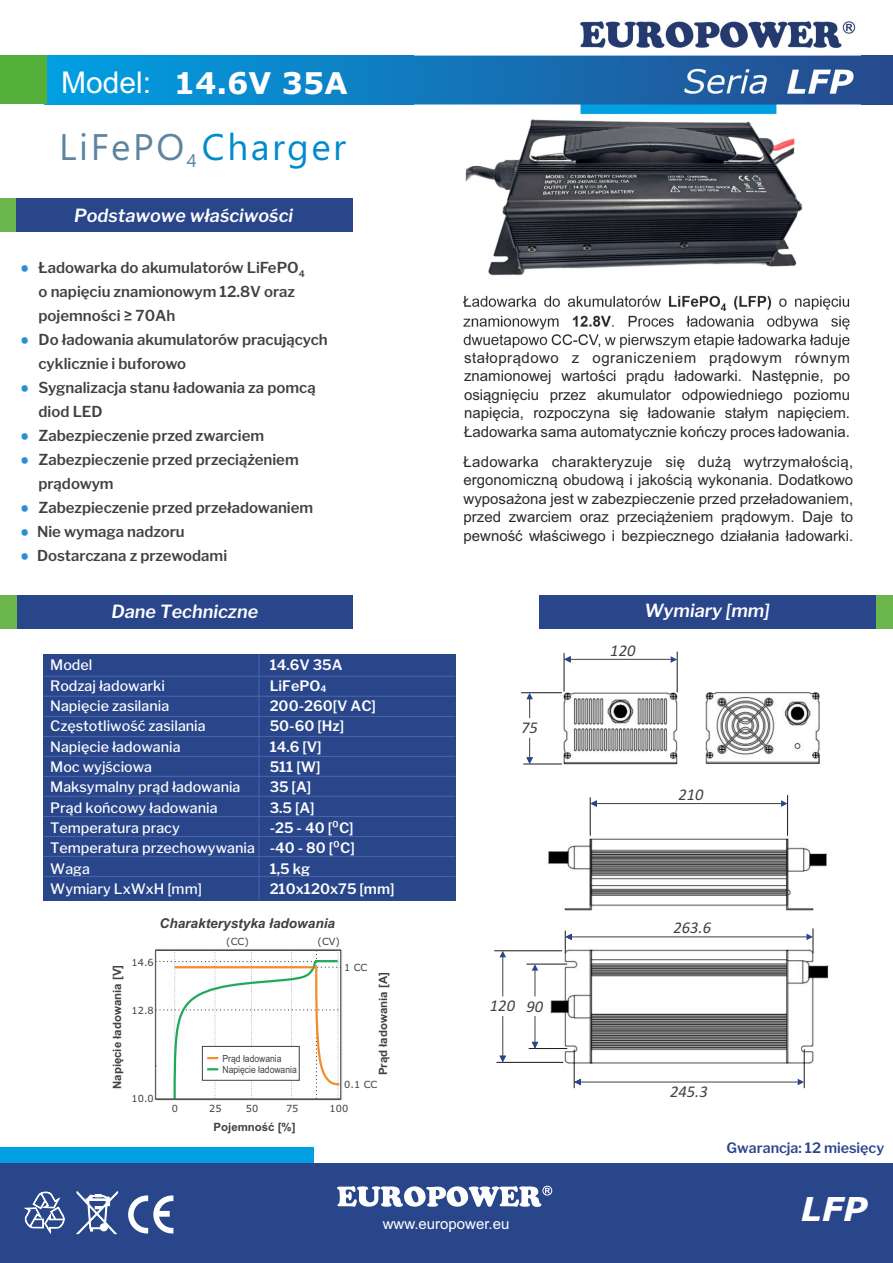
<style>
.page{position:relative;width:893px;height:1263px;background:#fff}
.page>*{position:absolute;margin:0;border:0;box-sizing:border-box;transform-origin:0 0}
.t1{font:36.9px "Segoe UI";letter-spacing:.07em;color:#008bcd}
.t2{font:italic 700 33px "Verdana";color:#fefefe}
.t3{font:700 30px "Verdana";color:#fefefe}
.t4{font:700 21px/24px "Candara";color:#2d91cf}
.t5{font:italic 600 18px "Libre Franklin";color:#fefefe}
.t6{font:italic 16.5px "Calibri";color:#424140}
.t7{font:15px/18.5px "Arial";color:#2b2a29;text-align:justify}
.t8{font:600 15px/24px "Libre Franklin";color:#424140}
.t9{font:15px "Arial";color:#fefefe}
.t10{font:500 14.25px/20.4px "Libre Franklin";color:#fefefe}
.t11{font:600 14.25px/20.4px "Libre Franklin";color:#fefefe}
.t12{font:600 14.25px "Libre Franklin";color:#29468b}
.t13{font:italic 700 13.65px "Arial";color:#424140}
.t14{font:700 11.4px "Arial";color:#424140}
.t15{font:9.75px "Verdana";color:#424140}
.t16{font:9.75px/10.9px "Arial";color:#424140;scale:.87 1}
.t17{font:600 9px "Libre Franklin";color:#fefefe}
.s1{font-family:"Arial";font-weight:400}
.s2{color:#5e849f}
</style>
<div class="page">
<img style="left:532px;top:675px;width:297px;height:398px">
<svg style="left:46px;top:56px;width:847px;height:48px;background:#0b87ca"></svg>
<div style="left:0;top:56px;width:46px;height:48px;background:#54af3a"></div>
<div style="left:0;top:1163px;width:893px;height:100px;background:#29468b"></div>
<svg style="left:337px;top:1186px;width:213px;height:21px"></svg>
<div style="left:542px;top:1186px;width:10px;height:9px;border:1px solid #fefefe;border-radius:50%"></div>
<div style="left:0;top:1147px;width:313px;height:16px;background:#00a0e3"></div>
<svg style="left:24px;top:1191px;width:41px;height:43px"></svg>
<svg style="left:76px;top:1191px;width:43px;height:43px"></svg>
<svg style="left:128px;top:1195px;width:45px;height:38px"></svg>
<div style="left:539px;top:595px;width:337px;height:33px;background:#29468b"></div>
<div style="left:876px;top:595px;width:17px;height:33px;background:#6ab64c"></div>
<hr style="left:574px;top:1082px;width:224px;height:1px;background:#424140">
<hr style="left:804px;top:1049px;width:1px;height:39px;background:#181818">
<hr style="left:574px;top:1050px;width:1px;height:38px;background:#181818">
<svg style="left:574px;top:1079px;width:7px;height:6px"></svg>
<svg style="left:798px;top:1079px;width:6px;height:6px"></svg>
<hr style="left:527px;top:964px;width:40px;height:1px;background:#181818">
<hr style="left:529px;top:1048px;width:38px;height:1px;background:#181818">
<hr style="left:535px;top:1016px;width:1px;height:32px;background:#424140">
<svg style="left:532px;top:1042px;width:6px;height:6px"></svg>
<svg style="left:532px;top:964px;width:6px;height:32px"></svg>
<hr style="left:502px;top:954px;width:1px;height:42px;background:#424140">
<hr style="left:495px;top:950px;width:67px;height:1px;background:#181818">
<hr style="left:497px;top:1062px;width:66px;height:1px;background:#181818">
<hr style="left:502px;top:1016px;width:1px;height:43px;background:#424140">
<svg style="left:499px;top:1056px;width:7px;height:6px"></svg>
<svg style="left:499px;top:951px;width:7px;height:6px"></svg>
<div style="left:16px;top:198px;width:336px;height:33px;background:#29468b"></div>
<div style="left:0;top:198px;width:16px;height:33px;background:#6ab64c"></div>
<div style="left:17px;top:595px;width:336px;height:33px;background:#29468b"></div>
<div style="left:0;top:595px;width:17px;height:33px;background:#6ab64c"></div>
<div style="left:43px;top:654px;width:412px;height:246px;background:#29468b"></div>
<hr style="left:259px;top:654px;width:1px;height:246px;background:#4d65ac">
<hr style="left:43px;top:676px;width:412px;height:1px;background:#4d65ac">
<hr style="left:43px;top:696px;width:412px;height:1px;background:#4d65ac">
<hr style="left:43px;top:716px;width:412px;height:1px;background:#4d65ac">
<hr style="left:43px;top:736px;width:412px;height:1px;background:#4d65ac">
<hr style="left:43px;top:756px;width:412px;height:1px;background:#4d65ac">
<hr style="left:43px;top:776px;width:412px;height:1px;background:#4d65ac">
<hr style="left:43px;top:796px;width:412px;height:1px;background:#4d65ac">
<hr style="left:43px;top:816px;width:412px;height:1px;background:#4d65ac">
<hr style="left:43px;top:836px;width:412px;height:1px;background:#4d65ac">
<hr style="left:43px;top:856px;width:412px;height:1px;background:#4d65ac">
<hr style="left:43px;top:876px;width:412px;height:1px;background:#4d65ac">
<svg style="left:155px;top:950px;width:187px;height:151px"></svg>
<hr style="left:521px;top:692px;width:41px;height:1px;background:#181818">
<hr style="left:524px;top:764px;width:38px;height:1px;background:#181818">
<svg style="left:526px;top:738px;width:7px;height:26px"></svg>
<svg style="left:526px;top:693px;width:7px;height:25px"></svg>
<hr style="left:564px;top:659px;width:107px;height:1px;background:#424140">
<hr style="left:677px;top:652px;width:1px;height:40px;background:#181818">
<hr style="left:564px;top:653px;width:1px;height:38px;background:#181818">
<svg style="left:564px;top:656px;width:7px;height:7px"></svg>
<svg style="left:671px;top:656px;width:6px;height:7px"></svg>
<hr style="left:597px;top:803px;width:184px;height:1px;background:#424140">
<hr style="left:787px;top:795px;width:1px;height:40px;background:#181818">
<hr style="left:590px;top:797px;width:1px;height:38px;background:#181818">
<svg style="left:590px;top:800px;width:7px;height:7px"></svg>
<svg style="left:781px;top:800px;width:7px;height:7px"></svg>
<hr style="left:572px;top:937px;width:234px;height:1px;background:#424140">
<svg style="left:565px;top:931px;width:7px;height:22px"></svg>
<svg style="left:806px;top:929px;width:8px;height:24px"></svg>
<img style="left:415px;top:21px;width:446px;height:328px">
<h3 class="t3" style="left:61px;top:71px;width:288px"><span class="s1">Model:</span> 14.6V 35A</h3>
<h1 class="t1" style="left:59px;top:133px;width:288px"><span class="s2">LiFePO</span><sub>4</sub> Charger</h1>
<p class="t5" style="left:74px;top:204px;width:221px">Podstawowe właściwości</p>
<h3 class="t4" style="left:18px;top:258px;width:15px">•</h3>
<h3 class="t4" style="left:18px;top:330px;width:15px">•</h3>
<h3 class="t4" style="left:18px;top:378px;width:15px">•</h3>
<h3 class="t4" style="left:18px;top:426px;width:15px">• •</h3>
<h3 class="t4" style="left:18px;top:498px;width:15px;text-align:justify">• • •</h3>
<p class="t8" style="left:37px;top:256px;width:292px">Ładowarka do akumulatorów LiFePO<sub>4<br></sub>o napięciu znamionowym 12.8V oraz pojemności ≥ 70Ah<br>Do ładowania akumulatorów pracujących cyklicznie i buforowo<br>Sygnalizacja stanu ładowania za pomcą diod LED<br>Zabezpieczenie przed zwarciem<br>Zabezpieczenie przed przeciążeniem prądowym<br>Zabezpieczenie przed przeładowaniem<br>Nie wymaga nadzoru<br>Dostarczana z przewodami</p>
<p class="t5" style="left:111px;top:601px;width:148px">Dane Techniczne</p>
<p class="t10" style="left:50px;top:655px;width:206px">Model<br>Rodzaj ładowarki<br>Napięcie zasilania<br>Częstotliwość zasilania<br>Napięcie ładowania<br>Moc wyjściowa<br>Maksymalny prąd ładowania<br>Prąd końcowy ładowania<br>Temperatura pracy<br>Temperatura przechowywania<br>Waga<br>Wymiary LxWxH [mm]</p>
<p class="t11" style="left:270px;top:655px;width:126px">14.6V 35A<br>LiFePO<br>200-260[V AC]<br>50-60 [Hz]<br>14.6 [V]<br>511 [W]<br>35 [A]<br>3.5 [A]<br>-25 - 40 [⁰C]<br>-40 - 80 [⁰C]<br>1,5 kg<br>210x120x75 [mm]</p>
<p class="t17" style="left:321px;top:684px;width:8px">4</p>
<p class="t14" style="left:113px;top:1089px;width:126px;rotate:-90deg">Napięcie ładowania [V]</p>
<p class="t13" style="left:160px;top:918px;width:177px">Charakterystyka ładowania</p>
<p class="t15" style="left:226px;top:937px;width:24px">(CC)</p>
<p class="t15" style="left:318px;top:937px;width:24px">(CV)</p>
<p class="t15" style="left:132px;top:958px;width:24px">14.6</p>
<p class="t15" style="left:132px;top:1006px;width:24px">12.8</p>
<p class="t15" style="left:132px;top:1094px;width:24px">10.0</p>
<p class="t16" style="left:223px;top:1054px;width:87px">Prąd ładowania<br>Napięcie ładowania</p>
<p class="t15" style="left:344px;top:963px;width:25px">1 CC</p>
<p class="t14" style="left:379px;top:1075px;width:105px;rotate:-90deg">Prąd ładowania [A]</p>
<p class="t15" style="left:344px;top:1080px;width:35px">0.1 CC</p>
<p class="t15" style="left:172px;top:1105px;width:8px">0</p>
<p class="t15" style="left:209px;top:1105px;width:14px">25</p>
<p class="t15" style="left:246px;top:1105px;width:14px">50</p>
<p class="t15" style="left:286px;top:1105px;width:14px">75</p>
<p class="t15" style="left:330px;top:1105px;width:20px">100</p>
<p class="t14" style="left:214px;top:1122px;width:84px">Pojemność [%]</p>
<p class="t7" style="left:464px;top:350px;width:387px">stałoprądowo z ograniczeniem prądowym równym znamionowej wartości prądu ładowarki. Następnie, po osiągnięciu przez akumulator odpowiedniego poziomu napięcia, rozpoczyna się ładowanie stałym napięciem.<br>Ładowarka sama automatycznie kończy proces ładowania.</p>
<p class="t7" style="left:464px;top:454px;width:391px">Ładowarka charakteryzuje się dużą wytrzymałością, ergonomiczną obudową i jakością wykonania. Dodatkowo wyposażona jest w zabezpieczenie przed przeładowaniem, przed zwarciem oraz przeciążeniem prądowym. Daje to pewność właściwego i bezpiecznego działania ładowarki.</p>
<p class="t6" style="left:521px;top:721px;width:18px">75</p>
<p class="t6" style="left:490px;top:999px;width:55px">120 90</p>
<p class="t6" style="left:610px;top:643px;width:27px">120</p>
<p class="t5" style="left:644px;top:599px;width:127px">Wymiary [mm]</p>
<p class="t6" style="left:678px;top:788px;width:27px">210</p>
<p class="t6" style="left:673px;top:921px;width:39px">263.6</p>
<p class="t6" style="left:670px;top:1084px;width:39px">245.3</p>
<p class="t12" style="left:726px;top:1139px;width:159px">Gwarancja: 12 miesięcy</p>
<p class="t9" style="left:383px;top:1218px;width:128px">www.europower.eu</p>
<h2 class="t2" style="left:801px;top:1195px;width:68px">LFP</h2>
</div>
